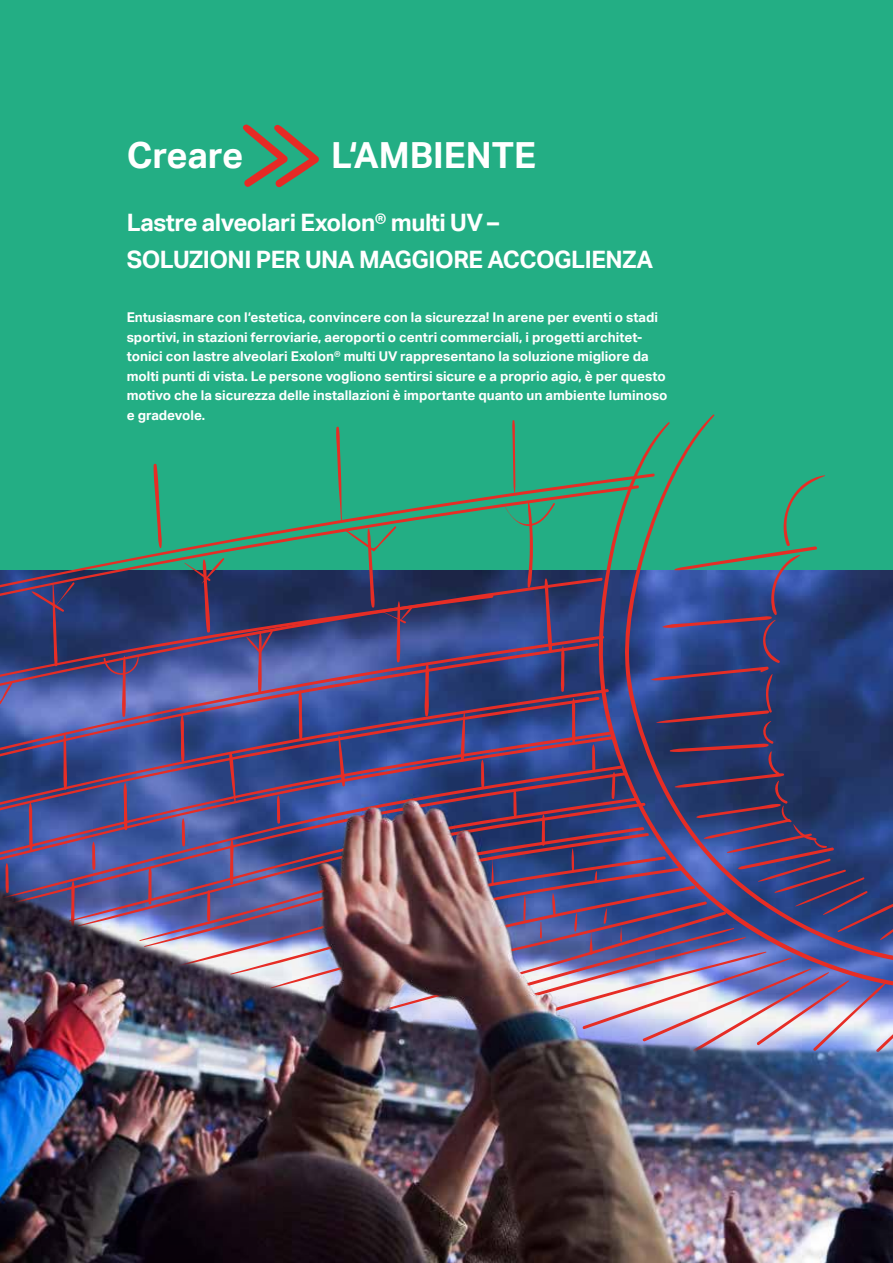
<style>
.page{position:relative;width:893px;height:1263px;background:#23ae84}
.page>*{position:absolute;margin:0;border:0;box-sizing:border-box;transform-origin:0 0}
.t1{font:700 36px "Aktiv Grotesk";color:#fff}
.t2{font:700 24px/37.5px "Aktiv Grotesk";letter-spacing:-.02em;color:#fff}
.t3{font:700 13.5px/19.5px "Aktiv Grotesk";color:#fff}
</style>
<div class="page">
<svg style="left:153px;top:463px;width:6px;height:22px"></svg>
<svg style="left:0;top:485px;width:246px;height:92px"></svg>
<svg style="left:0;top:577px;width:246px;height:66px;background:#2d3566"></svg>
<svg style="left:0;top:643px;width:246px;height:54px;background:#525693"></svg>
<svg style="left:0;top:697px;width:246px;height:35px;background:#6665a6"></svg>
<svg style="left:0;top:732px;width:246px;height:24px;background:#454988"></svg>
<svg style="left:31px;top:582px;width:44px;height:85px;background:#3a3869"></svg>
<svg style="left:184px;top:558px;width:41px;height:75px;background:#3a4667"></svg>
<svg style="left:103px;top:656px;width:37px;height:61px;background:#6a5e9a"></svg>
<svg style="left:0;top:682px;width:12px;height:22px"></svg>
<svg style="left:246px;top:420px;width:647px;height:336px"></svg>
<img style="left:0;top:756px;width:893px;height:507px">
<svg style="left:242px;top:124px;width:77px;height:64px"></svg>
<h1 class="t1" style="left:127px;top:133px;width:118px">Creare</h1>
<h1 class="t1" style="left:331px;top:133px;width:206px">L‘AMBIENTE</h1>
<h2 class="t2" style="left:127px;top:203px;width:528px">Lastre alveolari Exolon® multi UV –<br>SOLUZIONI PER UNA MAGGIORE ACCOGLIENZA</h2>
<p class="t3" style="left:127px;top:307px;width:542px">Entusiasmare con l‘estetica, convincere con la sicurezza! In arene per eventi o stadi sportivi, in stazioni ferroviarie, aeroporti o centri commerciali, i progetti architet&shy;tonici con lastre alveolari Exolon® multi UV rappresentano la soluzione migliore da molti punti di vista. Le persone vogliono sentirsi sicure e a proprio agio, è per questo motivo che la sicurezza delle installazioni è importante quanto un ambiente luminoso e gradevole.</p>
</div>
